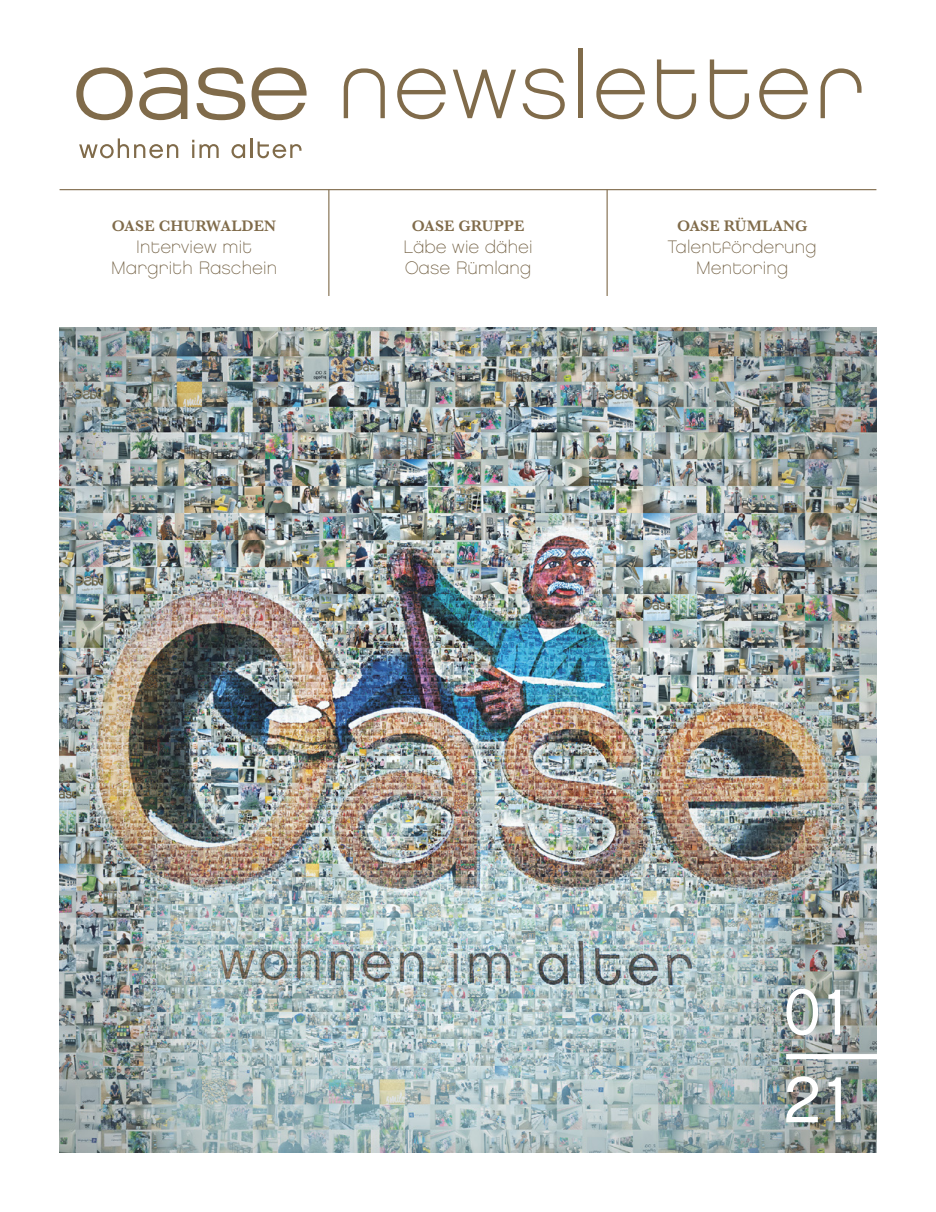
<style>
.page{position:relative;width:936px;height:1212px;background:#fff}
.page>*{position:absolute;margin:0;border:0;box-sizing:border-box;transform-origin:0 0}
.t1{font:64.8px/87.6px "Chalet London Nineteen Eighty";color:#fff;scale:.96 1}
.t2{font:18px/21.6px "Chalet Paris Nineteen Eighty";letter-spacing:.02em;color:#726043;text-align:center}
.t3{font:600 15.75px "Baskerville";letter-spacing:.005em;color:#806b4a}
</style>
<div class="page">
<img style="left:60px;top:327px;width:816px;height:825px">
<hr style="left:60px;top:189px;width:816px;height:1px;background:#806b4a">
<hr style="left:328px;top:190px;width:1px;height:106px;background:#806b4a">
<hr style="left:606px;top:190px;width:1px;height:106px;background:#806b4a">
<svg style="left:344px;top:68px;width:41px;height:50px"></svg>
<svg style="left:397px;top:68px;width:49px;height:51px"></svg>
<svg style="left:453px;top:70px;width:63px;height:48px"></svg>
<svg style="left:522px;top:68px;width:43px;height:51px"></svg>
<div style="left:578px;top:48px;width:5px;height:70px;background:#806b4a"></div>
<svg style="left:596px;top:68px;width:49px;height:51px"></svg>
<svg style="left:657px;top:59px;width:39px;height:60px"></svg>
<svg style="left:709px;top:59px;width:40px;height:60px"></svg>
<svg style="left:759px;top:68px;width:48px;height:51px"></svg>
<svg style="left:820px;top:68px;width:41px;height:50px"></svg>
<div style="left:786px;top:1054px;width:103px;height:5px;background:#fff"></div>
<svg style="left:76px;top:67px;width:57px;height:53px"></svg>
<svg style="left:197px;top:67px;width:48px;height:53px"></svg>
<svg style="left:251px;top:67px;width:55px;height:53px"></svg>
<svg style="left:139px;top:68px;width:48px;height:52px"></svg>
<svg style="left:79px;top:138px;width:99px;height:20px"></svg>
<svg style="left:192px;top:140px;width:27px;height:18px"></svg>
<svg style="left:231px;top:144px;width:14px;height:14px"></svg>
<hr style="left:250px;top:138px;width:2px;height:20px;background:#806b4a">
<svg style="left:257px;top:142px;width:44px;height:16px"></svg>
<p class="t3" style="left:112px;top:215px;width:166px">OASE CHURWALDEN</p>
<p class="t2" style="left:111px;top:236px;width:168px">Interview mit<br>Margrith Raschein</p>
<p class="t3" style="left:412px;top:215px;width:114px">OASE GRUPPE</p>
<p class="t2" style="left:403px;top:236px;width:130px;text-align:left">Läbe wie dähei<br>Oase Rümlang</p>
<p class="t3" style="left:677px;top:215px;width:132px">OASE RÜMLANG</p>
<p class="t2" style="left:668px;top:236px;width:150px">Talentförderung<br>Mentoring</p>
<h1 class="t1" style="left:783px;top:968px;width:70px">01<br>21</h1>
</div>
